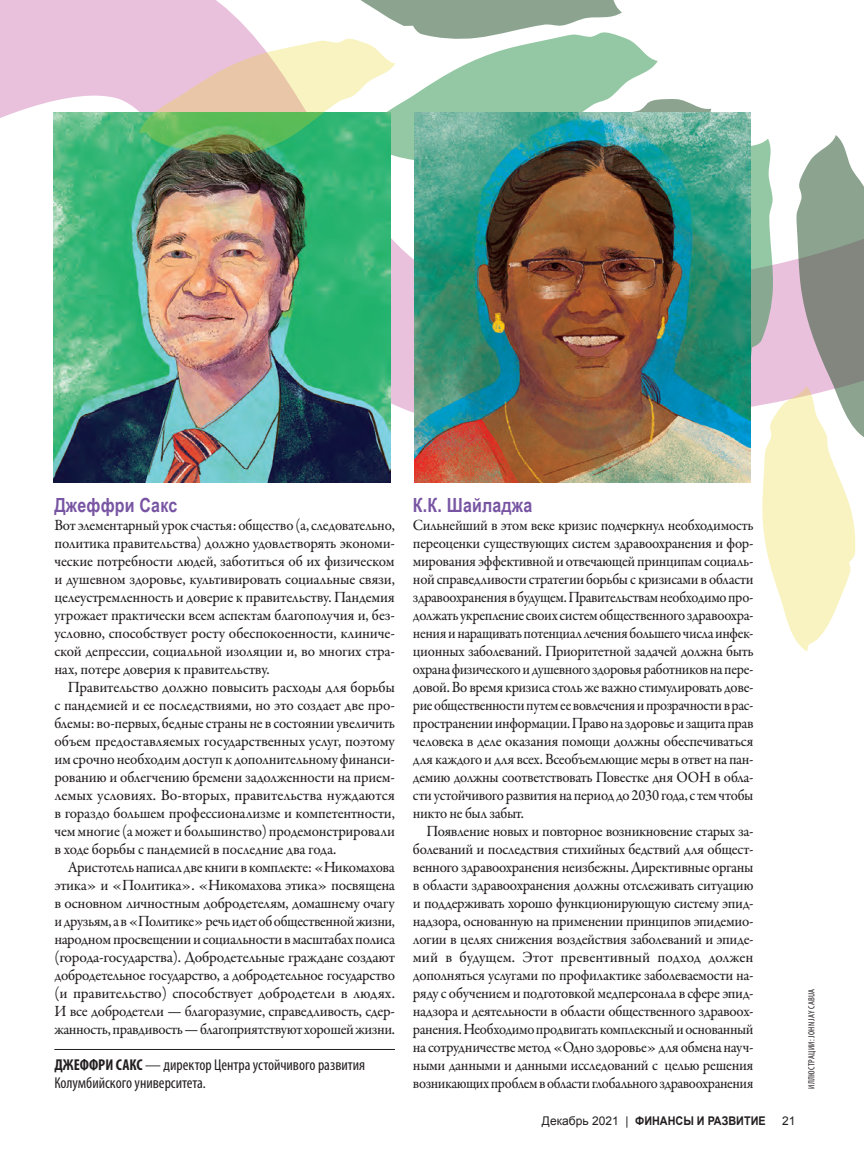
<style>
.page{position:relative;width:864px;height:1161px;background:#fff}
.page>*{position:absolute;margin:0;border:0;box-sizing:border-box;transform-origin:0 0}
.Subheads_RUS{font:700 19.5px "Arial Narrow";letter-spacing:.01em;color:#7855a3}
.GLOBAL_-_Body_Copy_I{font:500 15.75px/18px "Garamond Premr Pro";letter-spacing:-.02em;color:#231f20;text-align:justify;scale:.93 1}
.GLOBAL_-_Body_Copy_I-2{font:500 15.75px/18px "Garamond Premr Pro";letter-spacing:-.02em;color:#231f20;text-align:justify;scale:.94 1}
.GLOBAL_-_Body_Copy_I-3{font:500 15.75px/18px "Garamond Premr Pro";letter-spacing:-.02em;color:#231f20;text-align:justify;scale:.96 1}
.Author_description_R{font:condensed 15.75px/18px "Myriad Pro";color:#231f20}
.t1{font:700 12px "Arial";color:#231f20;scale:.9 1}
.t2{font:12px "Arial";color:#231f20}
.GLOBAL_-_Photo_Credi{font:condensed 9px "Myriad Pro";letter-spacing:.035em;color:#231f20}
.s1{font-weight:700}
.s2{font-weight:400}
</style>
<div class="page">
<svg style="left:0;top:0;width:139px;height:432px"></svg>
<hr style="left:54px;top:1049px;width:341px;height:1px;background:#231f20">
<img style="left:54px;top:113px;width:85px;height:369px">
<img style="left:139px;top:0;width:725px;height:651px">
<p class="Subheads_RUS" style="left:54px;top:490px;width:125px">Джеффри Сакс</p>
<p class="GLOBAL_-_Body_Copy_I" style="left:54px;top:516px;width:368px">Вот элементарный урок счастья: общество (а, следовательно, политика правительства) должно удовлетворять экономи&shy;ческие потребности людей, заботиться об их физическом и душевном здоровье, культивировать социальные связи, целеустремленность и доверие к правительству. Пандемия угрожает практически всем аспектам благополучия и, без&shy;условно, способствует росту обеспокоенности, клиниче&shy;ской депрессии, социальной изоляции и, во многих стра&shy;нах, потере доверия к правительству.</p>
<p class="GLOBAL_-_Body_Copy_I-3" style="left:54px;top:678px;width:356px;text-indent:14px">Правительство должно повысить расходы для борьбы с пандемией и ее последствиями, но это создает две про&shy;блемы: во-первых, бедные страны не в состоянии увеличить объем предоставляемых государственных услуг, поэтому им срочно необходим доступ к дополнительному финанси&shy;рованию и облегчению бремени задолженности на прием&shy;лемых условиях. Во-вторых, правительства нуждаются в гораздо большем профессионализме и компетентности, чем многие (а может и большинство) продемонстрировали в ходе борьбы с пандемией в последние два года.</p>
<p class="GLOBAL_-_Body_Copy_I-2" style="left:54px;top:858px;width:364px;text-indent:14px">Аристотель написал две книги в комплекте: «Никомахова этика» и «Политика». «Никомахова этика» посвящена в основном личностным добродетелям, домашнему очагу и друзьям, а в «Политике» речь идет об общественной жизни, народном просвещении и социальности в масштабах полиса (города-государства). Добродетельные граждане создают добродетельное государство, а добродетельное государство (и правительство) способствует добродетели в людях.<br>И все добродетели — благоразумие, справедливость, сдер&shy;жанность, правдивость — благоприятствуют хорошей жизни.</p>
<p class="Author_description_R" style="left:54px;top:1056px;width:312px"><span class="s1">ДЖЕФФРИ САКС</span> — директор Центра устойчивого развития<br>Колумбийского университета.</p>
<p class="Subheads_RUS" style="left:413px;top:490px;width:121px">К.К. Шайладжа</p>
<p class="GLOBAL_-_Body_Copy_I" style="left:413px;top:516px;width:368px">Сильнейший в этом веке кризис подчеркнул необходимость переоценки существующих систем здравоохранения и фор&shy;мирования эффективной и отвечающей принципам социаль&shy;ной справедливости стратегии борьбы с кризисами в области здравоохранения в будущем. Правительствам необходимо про&shy;должать укрепление своих систем общественного здравоохра&shy;нения и наращивать потенциал лечения большего числа инфек&shy;ционных заболеваний. Приоритетной задачей должна быть охрана физического и душевного здоровья работников на пере&shy;довой. Во время кризиса столь же важно стимулировать дове&shy;рие общественности путем ее вовлечения и прозрачности в рас&shy;пространении информации. Право на здоровье и защита прав человека в деле оказания помощи должны обеспечиваться для каждого и для всех. Всеобъемлющие меры в ответ на пан&shy;демию должны соответствовать Повестке дня ООН в обла&shy;сти устойчивого развития на период до 2030 года, с тем чтобы никто не был забыт.</p>
<p class="GLOBAL_-_Body_Copy_I-2" style="left:413px;top:822px;width:364px;text-indent:14px">Появление новых и повторное возникновение старых за&shy;болеваний и последствия стихийных бедствий для общест&shy;венного здравоохранения неизбежны. Директивные органы в области здравоохранения должны отслеживать ситуацию и поддерживать хорошо функционирующую систему эпид&shy;надзора, основанную на применении принципов эпидемио&shy;логии в целях снижения воздействия заболеваний и эпиде&shy;мий в будущем. Этот превентивный подход должен дополняться услугами по профилактике заболеваемости на&shy;ряду с обучением и подготовкой медперсонала в сфере эпид&shy;надзора и деятельности в области общественного здравоох&shy;ранения. Необходимо продвигать комплексный и основанный на сотрудничестве метод «Одно здоровье» для обмена науч&shy;ными данными и данными исследований с целью решения возникающих проблем в области глобального здравоохранения</p>
<p class="t1" style="left:542px;top:1113px;width:250px"><span class="s2">Декабрь 2021 |</span> ФИНАНСЫ И РАЗВИТИЕ</p>
<p class="t2" style="left:782px;top:1113px;width:15px">21</p>
<p class="GLOBAL_-_Photo_Credi" style="left:807px;top:1089px;width:102px;rotate:-90deg">ИЛЛЮСТРАЦИИ: JOHN JAY CABUA</p>
</div>
